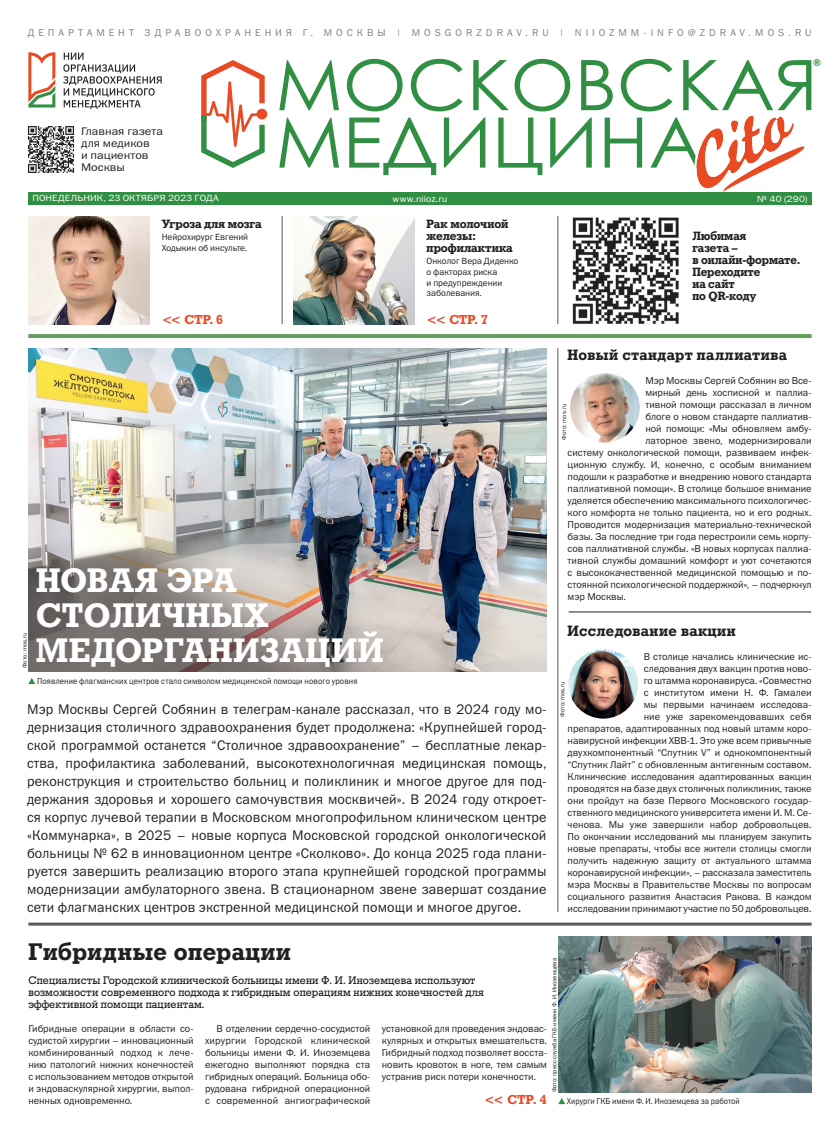
<style>
.page{position:relative;width:840px;height:1134px;background:#fff}
.page>*{position:absolute;margin:0;border:0;box-sizing:border-box;transform-origin:0 0}
._01_ZAG_BIG{font:700 34px/35px "Geo Slb 712 Md BT";letter-spacing:.025em;color:#fff}
._01_ZAG_SMALL{font:700 24px "Geo Slb 712 Md BT";letter-spacing:.03em;color:#231f20}
._01_ZAG_NOVOSTI{font:700 15px "Geo Slb 712 Md BT";letter-spacing:.03em;color:#231f20}
._02_LID_BIG{font:14px/18px "Franklin Gothic Book ITC";letter-spacing:.01em;color:#231f20;text-align:justify}
._01_ZAG_BIG-2{font:700 13px "Geo Slb 712 Md BT";letter-spacing:.02em;color:#e84b24}
.Заголовок___1{font:700 12px/12px "Geo Slb 712 Md BT";letter-spacing:-.005em;color:#231f20}
._02_LID_SMALL{font:11px/12px "Geo Slb 712 Md BT";letter-spacing:.01em;color:#231f20}
.t1{font:11px/12px "Franklin Gothic Book ITC";color:#231f20;scale:1.1 1}
._03_ТХТ{font:10px/12px "Franklin Gothic Book ITC";color:#231f20;text-align:justify}
._03_TEXT2{font:10px/12px "Franklin Gothic Book ITC";color:#231f20;text-align:justify}
.t2{font:10px "Franklin Gothic Book ITC";letter-spacing:.395em;color:#808285}
._03_ТХТ-2{font:10px "Franklin Gothic Demi ITC";color:#318f43}
.Заголовок___1-2{font:9px/10.8px "Franklin Gothic Book ITC";color:#231f20}
.t3{font:9px "Franklin Gothic Book ITC";letter-spacing:.01em;color:#fff;scale:1.1 1}
._04_PODPIS_FOTO{font:8.5px "Franklin Gothic Book ITC";letter-spacing:.01em;color:#231f20;scale:.94 1}
._04_PODPIS_FOTO-2{font:8.5px "Franklin Gothic Book ITC";letter-spacing:.01em;color:#231f20;scale:.92 1}
.FOTO{font:6px "Franklin Gothic Book ITC";color:#231f20}
.FOTO-2{font:6px "Franklin Gothic Book ITC";letter-spacing:.025em;color:#231f20}
</style>
<div class="page">
<img style="left:28px;top:348px;width:518px;height:324px">
<div style="left:28px;top:192px;width:783px;height:12px;background:#318f43"></div>
<hr style="left:28px;top:334px;width:783px;height:4px;background:#649f5d">
<svg style="left:28px;top:52px;width:27px;height:56px"></svg>
<svg style="left:63px;top:53px;width:98px;height:56px"></svg>
<img style="left:27px;top:126px;width:48px;height:47px">
<hr style="left:557px;top:216px;width:1px;height:108px;background:#57585a">
<div style="left:256px;top:109px;width:11px;height:10px;background:#e84b24;border-radius:50%"></div>
<svg style="left:201px;top:60px;width:63px;height:108px"></svg>
<img style="left:572px;top:217px;width:107px;height:107px">
<svg style="left:279px;top:60px;width:60px;height:50px"></svg>
<svg style="left:279px;top:118px;width:60px;height:50px"></svg>
<svg style="left:346px;top:59px;width:464px;height:133px"></svg>
<hr style="left:28px;top:923px;width:783px;height:3px;background:#57585a">
<svg style="left:558px;top:1098px;width:7px;height:6px"></svg>
<img style="left:558px;top:936px;width:253px;height:156px">
<svg style="left:28px;top:678px;width:7px;height:6px"></svg>
<hr style="left:568px;top:612px;width:242px;height:1px;background:#231f20">
<img style="left:569px;top:373px;width:70px;height:70px;border-radius:35px">
<hr style="left:557px;top:348px;width:1px;height:564px;background:#57585a">
<img style="left:568px;top:649px;width:69px;height:70px;border-radius:35px">
<hr style="left:282px;top:216px;width:1px;height:108px;background:#57585a">
<img style="left:293px;top:216px;width:121px;height:108px">
<img style="left:28px;top:216px;width:121px;height:108px">
<p class="t2" style="left:28px;top:26px;width:784px">ДЕПАРТАМЕНТ ЗДРАВООХРАНЕНИЯ Г. МОСКВЫ | MOSGORZDRAV.RU | NIIOZMM-INFO@ZDRAV.MOS.RU</p>
<p class="_03_ТХТ-2" style="left:812px;top:56px;width:9px">®</p>
<p class="t1" style="left:81px;top:125px;width:76px">Главная газета для медиков<br>и пациентов<br>Москвы</p>
<p class="t3" style="left:32px;top:192px;width:171px">ПОНЕДЕЛЬНИК, 23 ОКТЯБРЯ 2023 ГОДА</p>
<p class="t3" style="left:392px;top:193px;width:51px">www.niioz.ru</p>
<p class="Заголовок___1" style="left:161px;top:218px;width:102px">Угроза для мозга</p>
<p class="Заголовок___1-2" style="left:161px;top:231px;width:88px">Нейрохирург Евгений<br>Ходыкин об инсульте.</p>
<p class="_01_ZAG_BIG-2" style="left:161px;top:311px;width:63px">&lt;&lt; СТР. 6</p>
<p class="Заголовок___1" style="left:426px;top:218px;width:88px">Рак молочной железы: профилактика</p>
<p class="Заголовок___1-2" style="left:426px;top:255px;width:93px">Онколог Вера Диденко о факторах риска<br>и предупреждении заболевания.</p>
<p class="_01_ZAG_BIG-2" style="left:426px;top:311px;width:63px">&lt;&lt; СТР. 7</p>
<p class="FOTO-2" style="left:21px;top:668px;width:37px;rotate:-90deg">Фото: mos.ru</p>
<p class="_01_ZAG_BIG" style="left:36px;top:564px;width:349px">НОВАЯ ЭРА<br>СТОЛИЧНЫХ<br>МЕДОРГАНИЗАЦИЙ</p>
<p class="_04_PODPIS_FOTO" style="left:37px;top:676px;width:342px">Появление флагманских центров стало символом медицинской помощи нового уровня</p>
<p class="_02_LID_BIG" style="left:27px;top:700px;width:520px">Мэр Москвы Сергей Собянин в телеграм-канале рассказал, что в 2024 году мо&shy;дернизация столичного здравоохранения будет продолжена: «Крупнейшей город&shy;ской программой останется “Столичное здравоохранение” – бесплатные лекар&shy;ства, профилактика заболеваний, высокотехнологичная медицинская помощь, реконструкция и строительство больниц и поликлиник и многое другое для под&shy;держания здоровья и хорошего самочувствия москвичей». В 2024 году откроет&shy;ся корпус лучевой терапии в Московском многопрофильном клиническом центре «Коммунарка», в 2025 – новые корпуса Московской городской онкологической больницы № 62 в инновационном центре «Сколково». До конца 2025 года плани&shy;руется завершить реализацию второго этапа крупнейшей городской программы модернизации амбулаторного звена. В стационарном звене завершат создание сети флагманских центров экстренной медицинской помощи и многое другое.</p>
<p class="t3" style="left:756px;top:193px;width:47px">№ 40 (290)</p>
<p class="Заголовок___1" style="left:692px;top:230px;width:56px">Любимая</p>
<p class="Заголовок___1" style="left:692px;top:242px;width:47px">газета –</p>
<p class="Заголовок___1" style="left:692px;top:254px;width:109px">в онлайн-формате.</p>
<p class="Заголовок___1" style="left:692px;top:266px;width:70px">Переходите</p>
<p class="Заголовок___1" style="left:692px;top:278px;width:44px">на сайт</p>
<p class="Заголовок___1" style="left:692px;top:290px;width:65px">по QR-коду</p>
<p class="_01_ZAG_NOVOSTI" style="left:567px;top:345px;width:220px">Новый стандарт паллиатива</p>
<p class="_03_ТХТ" style="left:645px;top:374px;width:168px">Мэр Москвы Сергей Собянин во Все-</p>
<p class="_03_ТХТ" style="left:645px;top:386px;width:168px">мирный день хосписной и паллиа-</p>
<p class="_03_ТХТ" style="left:645px;top:398px;width:168px">тивной помощи рассказал в личном</p>
<p class="_03_ТХТ" style="left:645px;top:410px;width:168px">блоге о новом стандарте паллиатив-</p>
<p class="_03_ТХТ" style="left:645px;top:422px;width:168px">ной помощи: «Мы обновляем амбу-</p>
<p class="_03_ТХТ" style="left:645px;top:434px;width:168px">латорное звено, модернизировали</p>
<p class="_03_ТХТ" style="left:567px;top:446px;width:245px">систему онкологической помощи, развиваем инфек-</p>
<p class="_03_ТХТ" style="left:567px;top:458px;width:245px">ционную службу. И, конечно, с особым вниманием</p>
<p class="_03_ТХТ" style="left:567px;top:470px;width:245px">подошли к разработке и внедрению нового стандарта</p>
<p class="_03_ТХТ" style="left:567px;top:482px;width:245px">паллиативной помощи». В столице большое внимание</p>
<p class="_03_ТХТ" style="left:567px;top:494px;width:244px">уделяется обеспечению максимального психологичес-</p>
<p class="_03_ТХТ" style="left:567px;top:506px;width:245px">кого комфорта не только пациента, но и его родных.</p>
<p class="_03_ТХТ" style="left:567px;top:518px;width:245px">Проводится модернизация материально-технической</p>
<p class="_03_ТХТ" style="left:567px;top:530px;width:245px">базы. За последние три года перестроили семь корпу-</p>
<p class="_03_ТХТ" style="left:567px;top:542px;width:245px">сов паллиативной службы. «В новых корпусах паллиа-</p>
<p class="_03_ТХТ" style="left:567px;top:554px;width:245px">тивной службы домашний комфорт и уют сочетаются</p>
<p class="_03_ТХТ" style="left:567px;top:566px;width:245px">с высококачественной медицинской помощью и по-</p>
<p class="_03_ТХТ" style="left:567px;top:578px;width:245px">стоянной психологической поддержкой», – подчеркнул</p>
<p class="_03_ТХТ" style="left:567px;top:590px;width:60px">мэр Москвы.</p>
<p class="_01_ZAG_NOVOSTI" style="left:567px;top:621px;width:170px">Исследование вакцин</p>
<p class="_03_ТХТ" style="left:567px;top:650px;width:245px;text-align:right">В столице начались клинические ис-<br>следования двух вакцин против ново-<br>го штамма коронавируса. «Совместно<br>с институтом имени Н. Ф. Гамалеи<br>мы первыми начинаем исследова-<br>ние уже зарекомендовавших себя<br>препаратов, адаптированных под новый штамм коро&shy;навирусной инфекции XBB-1. Это уже всем привычные двухкомпонентный “Спутник V” и однокомпонентный “Спутник Лайт” с обновленным антигенным составом.<br>Клинические исследования адаптированных вакцин проводятся на базе двух столичных поликлиник, также они пройдут на базе Первого Московского государ&shy;ственного медицинского университета имени И. М. Се&shy;ченова. Мы уже завершили набор добровольцев.<br>По окончании исследований мы планируем закупить новые препараты, чтобы все жители столицы смогли получить надежную защиту от актуального штамма коронавирусной инфекции», – рассказала заместитель мэра Москвы в Правительстве Москвы по вопросам социального развития Анастасия Ракова. В каждом исследовании принимают участие по 50 добровольцев.</p>
<p class="FOTO-2" style="left:560px;top:440px;width:37px;rotate:-90deg">Фото: mos.ru</p>
<p class="FOTO-2" style="left:558px;top:717px;width:37px;rotate:-90deg">Фото: mos.ru</p>
<p class="_01_ZAG_SMALL" style="left:28px;top:936px;width:264px">Гибридные операции</p>
<p class="_02_LID_SMALL" style="left:28px;top:974px;width:457px">Специалисты Городской клинической больницы имени Ф. И. Иноземцева используют возможности современного подхода к гибридным операциям нижних конечностей для эффективной помощи пациентам.</p>
<p class="_03_ТХТ" style="left:28px;top:1022px;width:167px">Гибридные операции в области со&shy;судистой хирургии – инновационный комбинированный подход к лече&shy;нию патологий нижних конечностей с использованием методов открытой и эндоваскулярной хирургии, выпол&shy;ненных одновременно.</p>
<p class="_03_TEXT2" style="left:205px;top:1022px;width:167px;text-indent:11px">В отделении сердечно-сосудистой хирургии Городской клинической больницы имени Ф. И. Иноземцева ежегодно выполняют порядка ста гибридных операций. Больница обо&shy;рудована гибридной операционной с современной ангиографической</p>
<p class="_03_TEXT2" style="left:381px;top:1022px;width:167px">установкой для проведения эндовас&shy;кулярных и открытых вмешательств.<br>Гибридный подход позволяет восста&shy;новить кровоток в ноге, тем самым устранив риск потери конечности.</p>
<p class="FOTO" style="left:550px;top:1092px;width:136px;rotate:-90deg">Фото: пресс-служба ГКБ имени Ф. И. Иноземцева</p>
<p class="_01_ZAG_BIG-2" style="left:484px;top:1091px;width:64px">&lt;&lt; СТР. 4</p>
<p class="_04_PODPIS_FOTO-2" style="left:566px;top:1096px;width:189px">Хирурги ГКБ имени Ф. И. Иноземцева за работой</p>
</div>
